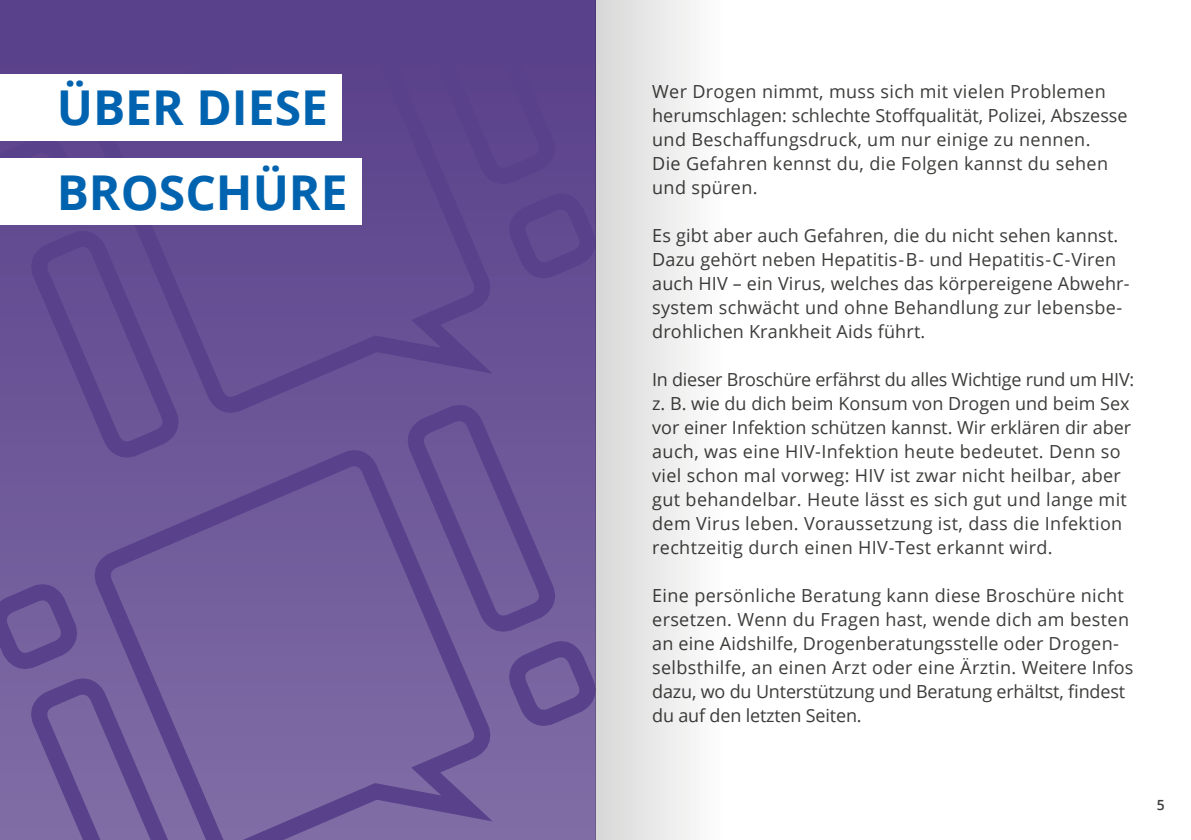
<style>
.page{position:relative;width:1191px;height:840px;background:#fff}
.page>*{position:absolute;margin:0;border:0;box-sizing:border-box;transform-origin:0 0}
.t1{font:700 48px/84.2px "Open Sans";color:#0063af}
.t2{font:18px/24px "Open Sans";letter-spacing:.02em;color:#3c3c3b}
.t3{font:600 14px "Open Sans";color:#3c3c3b}
</style>
<div class="page">
<svg style="left:0;top:0;width:595px;height:839px;background:#634c91"></svg>
<div style="left:0;top:74px;width:342px;height:67px;background:#fff"></div>
<div style="left:0;top:158px;width:362px;height:67px;background:#fff"></div>
<svg style="left:29px;top:676px;width:61px;height:163px;background:#725c9b"></svg>
<svg style="left:0;top:582px;width:82px;height:88px;background:#695396"></svg>
<svg style="left:403px;top:402px;width:192px;height:325px;background:#6b5597"></svg>
<svg style="left:90px;top:453px;width:428px;height:386px;background:#725d9b"></svg>
<div style="left:595px;top:0;width:187px;height:839px;background:linear-gradient(to right,#dadada,#fff)"></div>
<h1 class="t1" style="left:57px;top:64px;width:292px">ÜBER DIESE<br>BROSCHÜRE</h1>
<p class="t2" style="left:652px;top:79px;width:477px">Wer Drogen nimmt, muss sich mit vielen Problemen herumschlagen: schlechte Stoffqualität, Polizei, Abszesse und Beschaffungsdruck, um nur einige zu nennen.<br>Die Gefahren kennst du, die Folgen kannst du sehen und spüren.</p>
<p class="t2" style="left:652px;top:223px;width:479px">Es gibt aber auch Gefahren, die du nicht sehen kannst.<br>Dazu gehört neben Hepatitis-B- und Hepatitis-C-Viren auch HIV – ein Virus, welches das körpereigene Abwehr&shy;system schwächt und ohne Behandlung zur lebensbe&shy;drohlichen Krankheit Aids führt.</p>
<p class="t2" style="left:652px;top:367px;width:483px">In dieser Broschüre erfährst du alles Wichtige rund um HIV: z. B. wie du dich beim Konsum von Drogen und beim Sex vor einer Infektion schützen kannst. Wir erklären dir aber auch, was eine HIV-Infektion heute bedeutet. Denn so viel schon mal vorweg: HIV ist zwar nicht heilbar, aber gut behandelbar. Heute lässt es sich gut und lange mit dem Virus leben. Voraussetzung ist, dass die Infektion rechtzeitig durch einen HIV-Test erkannt wird.</p>
<p class="t2" style="left:652px;top:583px;width:482px">Eine persönliche Beratung kann diese Broschüre nicht ersetzen. Wenn du Fragen hast, wende dich am besten an eine Aidshilfe, Drogenberatungsstelle oder Drogen&shy;selbsthilfe, an einen Arzt oder eine Ärztin. Weitere Infos dazu, wo du Unterstützung und Beratung erhältst, findest du auf den letzten Seiten.</p>
<p class="t3" style="left:1157px;top:795px;width:9px">5</p>
</div>
